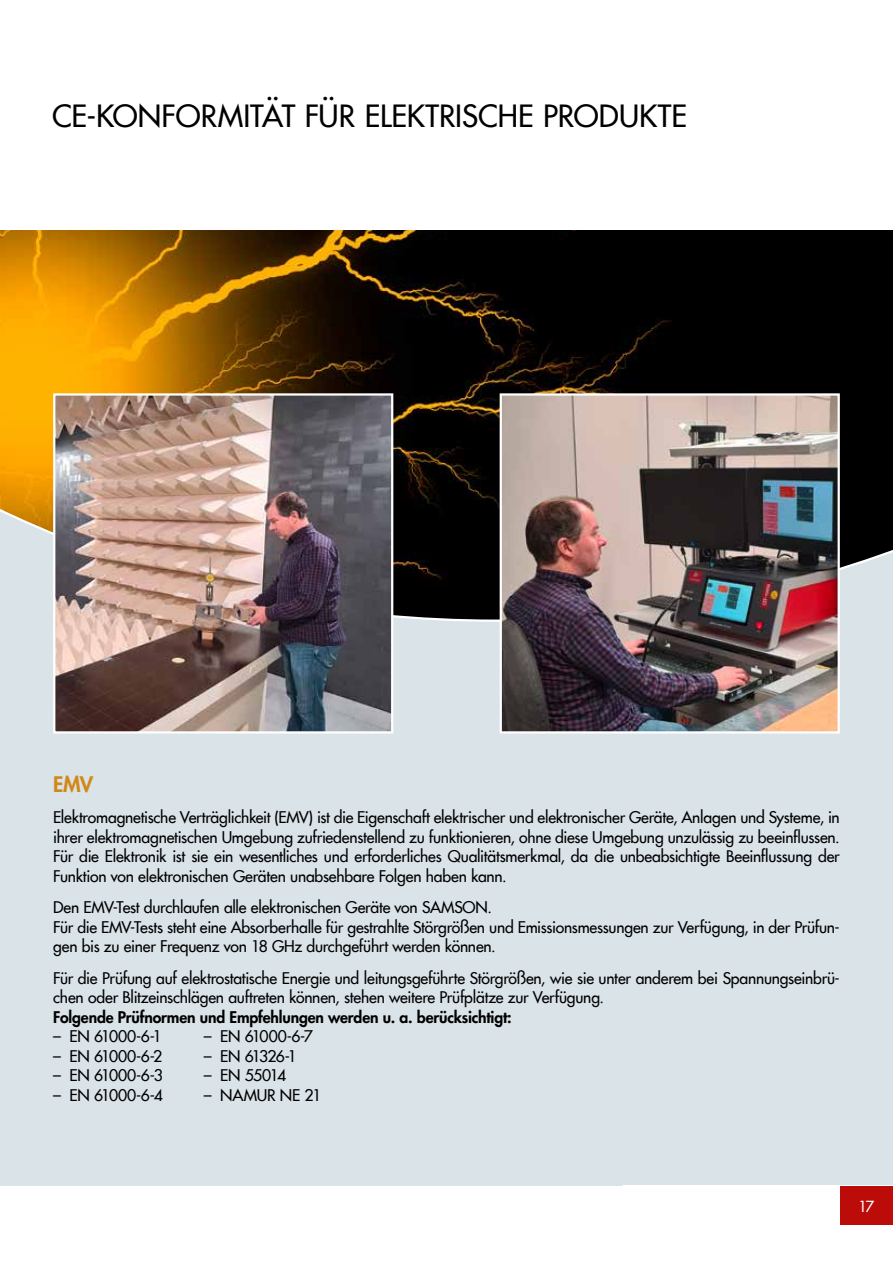
<style>
.page{position:relative;width:893px;height:1263px;background:#fff}
.page>*{position:absolute;margin:0;border:0;box-sizing:border-box;transform-origin:0 0}
.t1{font:500 30px "Futura Com";letter-spacing:-.005em;color:#000}
.t2{font:800 21px "Futura Com";color:#d08919}
.t3{font:500 15.75px/19.5px "Futura Com";letter-spacing:-.015em;color:#000}
.t4{font:800 15.75px "Futura Com";letter-spacing:-.01em;color:#000}
.t5{font:500 15px "Futura Com";color:#fff}
</style>
<div class="page">
<div style="left:0;top:418px;width:893px;height:766px;background:#dae3e8"></div>
<svg style="left:0;top:230px;width:893px;height:392px;background:#45310c"></svg>
<div style="left:840px;top:1186px;width:53px;height:39px;background:#bb0c0a"></div>
<img style="left:56px;top:396px;width:334px;height:334px">
<div style="left:53px;top:393px;width:340px;height:340px;border:2px solid #fff"></div>
<img style="left:503px;top:396px;width:334px;height:334px">
<div style="left:500px;top:393px;width:340px;height:340px;border:2px solid #fff"></div>
<h1 class="t1" style="left:52px;top:94px;width:636px">CE-KONFORMITÄT FÜR ELEKTRISCHE PRODUKTE</h1>
<h2 class="t2" style="left:53px;top:768px;width:42px">EMV</h2>
<p class="t3" style="left:53px;top:807px;width:788px;text-align:justify">Elektromagnetische Verträglichkeit (EMV) ist die Eigenschaft elektrischer und elektronischer Geräte, Anlagen und Systeme, in ihrer elektromagnetischen Umgebung zufriedenstellend zu funktionieren, ohne diese Umgebung unzulässig zu beeinflussen.<br>Für die Elektronik ist sie ein wesentliches und erforderliches Qualitätsmerkmal, da die unbeabsichtigte Beeinflussung der Funktion von elektronischen Geräten unabsehbare Folgen haben kann.</p>
<p class="t3" style="left:53px;top:897px;width:788px">Den EMV-Test durchlaufen alle elektronischen Geräte von SAMSON.<br>Für die EMV-Tests steht eine Absorberhalle für gestrahlte Störgrößen und Emissionsmessungen zur Verfügung, in der Prüfun&shy;gen bis zu einer Frequenz von 18 GHz durchgeführt werden können.</p>
<p class="t3" style="left:53px;top:967px;width:788px">Für die Prüfung auf elektrostatische Energie und leitungsgeführte Störgrößen, wie sie unter anderem bei Spannungseinbrü&shy;chen oder Blitzeinschlägen auftreten können, stehen weitere Prüfplätze zur Verfügung.</p>
<p class="t4" style="left:53px;top:1005px;width:460px">Folgende Prüfnormen und Empfehlungen werden u. a. berücksichtigt:</p>
<p class="t3" style="left:53px;top:1026px;width:110px">– EN 61000-6-1</p>
<p class="t3" style="left:53px;top:1045px;width:111px">– EN 61000-6-2</p>
<p class="t3" style="left:53px;top:1065px;width:111px">– EN 61000-6-3</p>
<p class="t3" style="left:53px;top:1084px;width:111px">– EN 61000-6-4</p>
<p class="t3" style="left:204px;top:1026px;width:111px">– EN 61000-6-7</p>
<p class="t3" style="left:204px;top:1045px;width:95px">– EN 61326-1</p>
<p class="t3" style="left:204px;top:1065px;width:84px">– EN 55014</p>
<p class="t3" style="left:204px;top:1084px;width:119px">– NAMUR NE 21</p>
<p class="t5" style="left:858px;top:1195px;width:17px">17</p>
</div>
